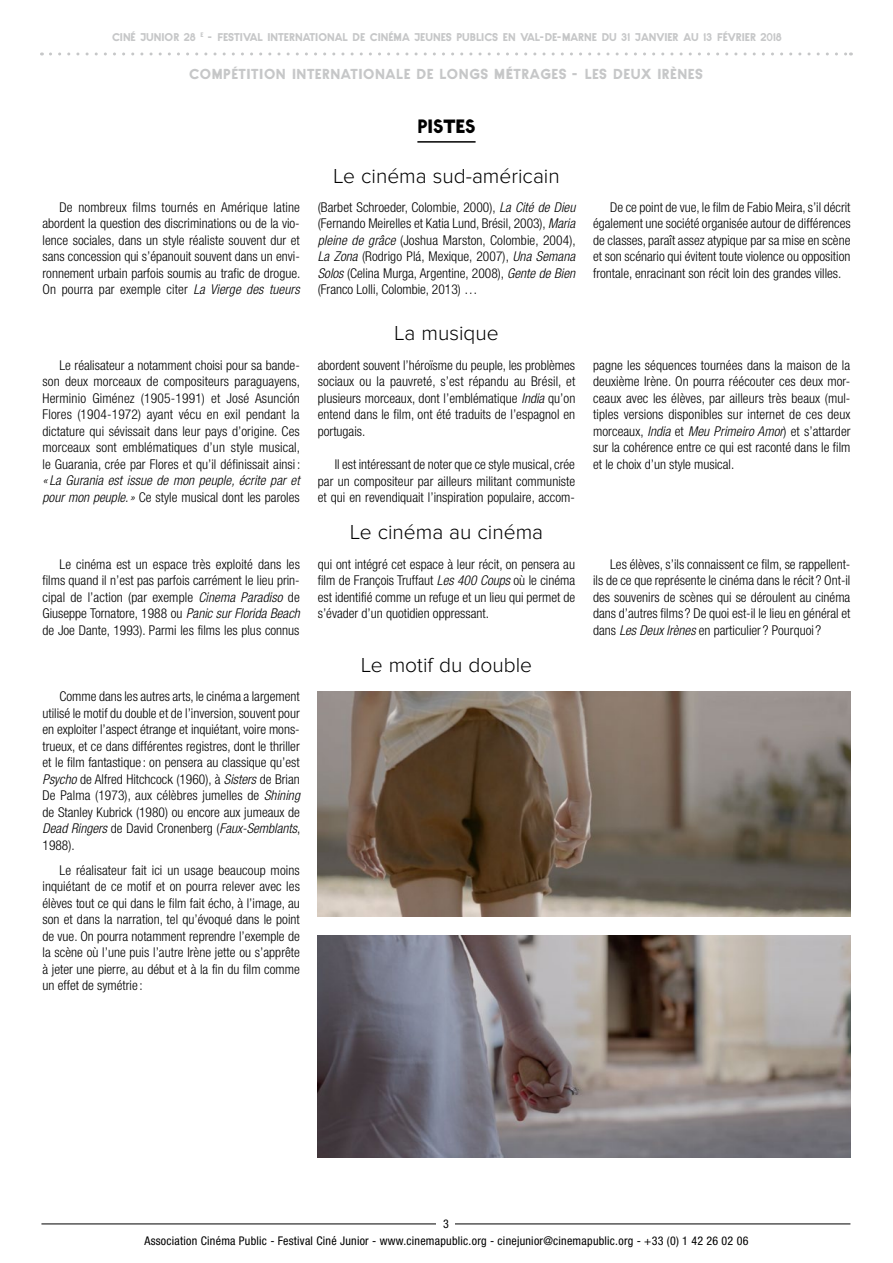
<style>
.page{position:relative;width:893px;height:1263px;background:#fff}
.page>*{position:absolute;margin:0;border:0;box-sizing:border-box;transform-origin:0 0}
.t1{font:300 21px "Proxima Nova";color:#000}
.t2{font:18px "Blexbolex CE";color:#000}
.t3{font:300 condensed 13.5px/16.5px "Helvetica Neue";color:#000;text-align:justify}
.t4{font:italic 300 condensed 13.5px/16.5px "Helvetica Neue";letter-spacing:.005em;color:#000}
.t5{font:13.5px "Blexbolex CE";letter-spacing:.04em;color:#c6c7c8}
.t6{font:condensed 12px/17.5px "Helvetica Neue";letter-spacing:.02em;color:#000;text-align:center}
.t7{font:10.5px "Blexbolex CE";color:#c6c7c8}
.s1{font-style:italic}
.s2{font-style:normal}
</style>
<div class="page">
<svg style="left:50px;top:52px;width:801px;height:3px"></svg>
<hr style="left:41px;top:1223px;width:809px;height:1px;background:#000">
<div style="left:437px;top:1218px;width:18px;height:23px;background:#fff"></div>
<hr style="left:417px;top:141px;width:59px;height:2px;background:#000">
<img style="left:318px;top:691px;width:532px;height:225px">
<img style="left:318px;top:936px;width:532px;height:222px">
<p class="t7" style="left:112px;top:31px;width:671px">CINÉ JUNIOR 28 <sup>E</sup> - FESTIVAL INTERNATIONAL DE CINÉMA JEUNES PUBLICS EN VAL-DE-MARNE DU 31 JANVIER AU 13 FÉVRIER 2018</p>
<p class="t5" style="left:189px;top:66px;width:515px">COMPÉTITION INTERNATIONALE DE LONGS MÉTRAGES - LES DEUX IRÈNES</p>
<h2 class="t2" style="left:417px;top:115px;width:60px">PISTES</h2>
<h1 class="t1" style="left:333px;top:164px;width:228px">Le cinéma sud-américain</h1>
<p class="t3" style="left:43px;top:199px;width:259px;text-indent:17px">De nombreux films tournés en Amérique latine abordent la question des discriminations ou de la vio&shy;lence sociales, dans un style réaliste souvent dur et sans concession qui s’épanouit souvent dans un envi&shy;ronnement urbain parfois soumis au trafic de drogue.<br>On pourra par exemple citer <span class="s1">La Vierge des tueurs</span></p>
<p class="t3" style="left:318px;top:199px;width:259px">(Barbet Schroeder, Colombie, 2000), <span class="s1">La Cité de Dieu </span>(Fernando Meirelles et Katia Lund, Brésil, 2003), <span class="s1">Maria pleine de grâce</span> (Joshua Marston, Colombie, 2004), <span class="s1">La Zona</span> (Rodrigo Plá, Mexique, 2007), <span class="s1">Una Semana Solos</span> (Celina Murga, Argentine, 2008), <span class="s1">Gente de Bien </span>(Franco Lolli, Colombie, 2013) …</p>
<p class="t3" style="left:593px;top:199px;width:259px;text-indent:17px">De ce point de vue, le film de Fabio Meira, s’il décrit également une société organisée autour de différences de classes, paraît assez atypique par sa mise en scène et son scénario qui évitent toute violence ou opposition frontale, enracinant son récit loin des grandes villes.</p>
<h1 class="t1" style="left:394px;top:321px;width:106px">La musique</h1>
<p class="t3" style="left:43px;top:356px;width:259px;text-indent:17px">Le réalisateur a notamment choisi pour sa bande&shy;son deux morceaux de compositeurs paraguayens, Herminio Giménez (1905-1991) et José Asunción Flores (1904-1972) ayant vécu en exil pendant la dictature qui sévissait dans leur pays d’origine. Ces morceaux sont emblématiques d’un style musical, le Guarania, crée par Flores et qu’il définissait ainsi :</p>
<p class="t4" style="left:43px;top:472px;width:259px">« La Gurania est issue de mon peuple, écrite par et pour mon peuple.» <span class="s2">Ce style musical dont les paroles</span></p>
<p class="t3" style="left:593px;top:356px;width:259px">pagne les séquences tournées dans la maison de la deuxième Irène. On pourra réécouter ces deux mor&shy;ceaux avec les élèves, par ailleurs très beaux (mul&shy;tiples versions disponibles sur internet de ces deux morceaux, <span class="s1">India</span> et <span class="s1">Meu Primeiro Amor</span>) et s’attarder sur la cohérence entre ce qui est raconté dans le film et le choix d’un style musical.</p>
<p class="t3" style="left:318px;top:356px;width:259px">abordent souvent l’héroïsme du peuple, les problèmes sociaux ou la pauvreté, s’est répandu au Brésil, et plusieurs morceaux, dont l’emblématique <span class="s1">India</span> qu’on entend dans le film, ont été traduits de l’espagnol en portugais.</p>
<p class="t3" style="left:318px;top:456px;width:259px;text-indent:17px">Il est intéressant de noter que ce style musical, crée par un compositeur par ailleurs militant communiste et qui en revendiquait l’inspiration populaire, accom-</p>
<h1 class="t1" style="left:350px;top:520px;width:195px">Le cinéma au cinéma</h1>
<p class="t3" style="left:43px;top:555px;width:259px;text-indent:17px">Le cinéma est un espace très exploité dans les films quand il n’est pas parfois carrément le lieu prin&shy;cipal de l’action (par exemple <span class="s1">Cinema Paradiso</span> de Giuseppe Tornatore, 1988 ou <span class="s1">Panic sur Florida Beach </span>de Joe Dante, 1993). Parmi les films les plus connus</p>
<p class="t3" style="left:318px;top:555px;width:259px">qui ont intégré cet espace à leur récit, on pensera au film de François Truffaut <span class="s1">Les 400 Coups</span> où le cinéma est identifié comme un refuge et un lieu qui permet de s’évader d’un quotidien oppressant.</p>
<p class="t3" style="left:593px;top:555px;width:259px;text-indent:17px">Les élèves, s’ils connaissent ce film, se rappellent&shy;ils de ce que représente le cinéma dans le récit ? Ont-il des souvenirs de scènes qui se déroulent au cinéma dans d’autres films ? De quoi est-il le lieu en général et dans <span class="s1">Les Deux Irènes</span> en particulier ? Pourquoi ?</p>
<h1 class="t1" style="left:361px;top:653px;width:173px">Le motif du double</h1>
<p class="t3" style="left:43px;top:688px;width:259px;text-indent:17px">Comme dans les autres arts, le cinéma a largement utilisé le motif du double et de l’inversion, souvent pour en exploiter l’aspect étrange et inquiétant, voire mons&shy;trueux, et ce dans différentes registres, dont le thriller et le film fantastique : on pensera au classique qu’est <span class="s1">Psycho</span> de Alfred Hitchcock (1960), à <span class="s1">Sisters</span> de Brian De Palma (1973), aux célèbres jumelles de <span class="s1">Shining </span>de Stanley Kubrick (1980) ou encore aux jumeaux de <span class="s1">Dead Ringers</span> de David Cronenberg (<span class="s1">Faux-Semblants</span>, 1988).</p>
<p class="t3" style="left:43px;top:861px;width:259px;text-indent:17px">Le réalisateur fait ici un usage beaucoup moins inquiétant de ce motif et on pourra relever avec les élèves tout ce qui dans le film fait écho, à l’image, au son et dans la narration, tel qu’évoqué dans le point de vue. On pourra notamment reprendre l’exemple de la scène où l’une puis l’autre Irène jette ou s’apprête à jeter une pierre, au début et à la fin du film comme un effet de symétrie :</p>
<p class="t6" style="left:144px;top:1214px;width:605px">3<br>Association Cinéma Public - Festival Ciné Junior - www.cinemapublic.org - cinejunior@cinemapublic.org - +33 (0) 1 42 26 02 06</p>
</div>
